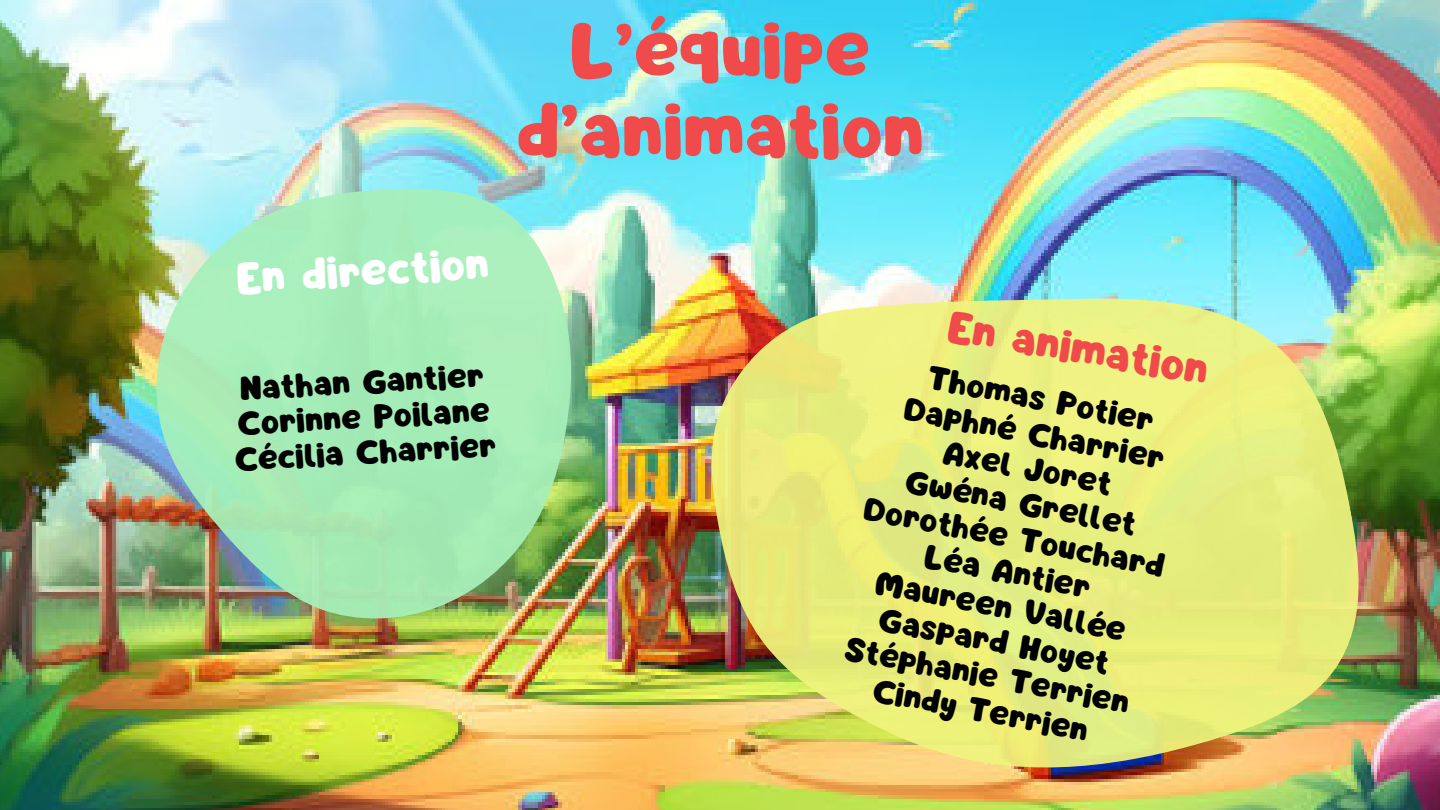
<style>
.page{position:relative;width:1440px;height:810px;background:#fff}
.page>*{position:absolute;margin:0;border:0;box-sizing:border-box;transform-origin:0 0}
.t1{font:68px/81px "Mango";letter-spacing:.01em;color:#f04a4a;text-align:center}
.t2{font:39.3px "Mango";color:#fff}
.t3{font:39.2px "Mango";color:#f04a4a}
.t4{font:29.9px "Mango";color:#000}
.t5{font:29.5px "Mango";color:#000}
</style>
<div class="page">
<img style="left:0;top:0;width:1440px;height:810px">
<img style="left:683px;top:223px;width:706px;height:587px">
<img style="left:152px;top:187px;width:422px;height:436px">
<h1 class="t1" style="left:516px;top:14px;width:409px">L’équipe d’animation</h1>
<p class="t2" style="left:236px;top:261px;width:254px;rotate:-3deg">En direction</p>
<p class="t4" style="left:239px;top:376px;width:246px;rotate:-3deg">Nathan Gantier</p>
<p class="t4" style="left:237px;top:411px;width:254px;rotate:-3deg">Corinne Poilane</p>
<p class="t4" style="left:234px;top:447px;width:263px;rotate:-3deg">Cécilia Charrier</p>
<p class="t3" style="left:951px;top:309px;width:265px;rotate:10deg">En animation</p>
<p class="t5" style="left:907px;top:396px;width:266px;rotate:11deg">Daphné Charrier</p>
<h2 class="t5" style="left:931px;top:365px;width:230px;rotate:11deg">Thomas Potier</h2>
<p class="t5" style="left:946px;top:439px;width:172px;rotate:11deg">Axel Joret</p>
<p class="t5" style="left:908px;top:468px;width:236px;rotate:11deg">Gwéna Grellet</p>
<p class="t5" style="left:866px;top:496px;width:307px;rotate:11deg">Dorothée Touchard</p>
<h2 class="t5" style="left:927px;top:543px;width:170px;rotate:11deg">Léa Antier</h2>
<p class="t5" style="left:878px;top:570px;width:256px;rotate:11deg">Maureen Vallée</p>
<p class="t5" style="left:882px;top:606px;width:235px;rotate:11deg">Gaspard Hoyet</p>
<p class="t5" style="left:848px;top:636px;width:290px;rotate:11deg">Stéphanie Terrien</p>
<p class="t5" style="left:876px;top:677px;width:220px;rotate:11deg">Cindy Terrien</p>
</div>
